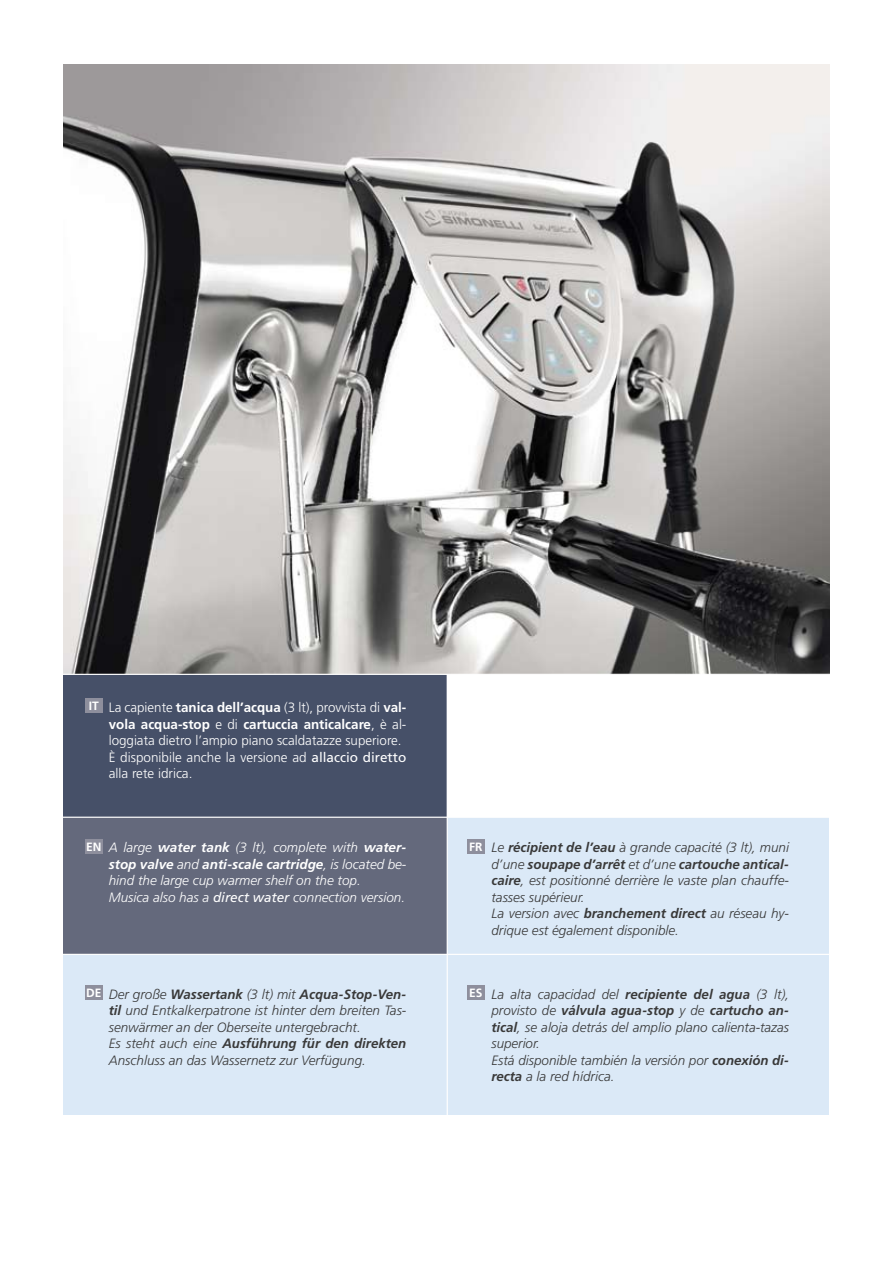
<style>
.page{position:relative;width:893px;height:1263px;background:#fff}
.page>*{position:absolute;margin:0;border:0;box-sizing:border-box;transform-origin:0 0}
.t1{font:italic 300 13.5px/16.5px "Frutiger";color:#393939}
.t2{font:300 13.5px/16.5px "Frutiger";color:#fff}
.t3{font:italic 300 13.5px/16.5px "Frutiger";color:#fff}
.t4{font:700 12px "Frutiger";color:#fff}
.s1{font-weight:700}
.s2{font-weight:400}
</style>
<div class="page">
<div style="left:64px;top:817px;width:765px;height:298px;background:#dbe9f7"></div>
<img style="left:64px;top:65px;width:765px;height:609px">
<div style="left:64px;top:674px;width:383px;height:143px;background:#465068"></div>
<div style="left:64px;top:817px;width:383px;height:138px;background:#64697c"></div>
<hr style="left:59px;top:674px;width:834px;height:1px;background:#fff">
<hr style="left:447px;top:674px;width:1px;height:546px;background:#fff">
<hr style="left:58px;top:954px;width:835px;height:1px;background:#fff">
<hr style="left:58px;top:817px;width:835px;height:1px;background:#fff">
<div style="left:85px;top:699px;width:18px;height:14px;background:#8e8f9d"></div>
<div style="left:85px;top:839px;width:18px;height:14px;background:#8e8f9d"></div>
<div style="left:467px;top:839px;width:18px;height:14px;background:#8e8f9d"></div>
<div style="left:85px;top:986px;width:18px;height:14px;background:#8e8f9d"></div>
<div style="left:467px;top:986px;width:18px;height:14px;background:#8e8f9d"></div>
<p class="t4" style="left:89px;top:699px;width:12px">IT</p>
<p class="t2" style="left:109px;top:699px;width:299px">La capiente <span class="s1">tanica dell’acqua</span> (3 lt), provvista di <span class="s1">val&shy;vola acqua-stop</span> e di <span class="s1">cartuccia anticalcare</span>, è al&shy;loggiata dietro l’ampio piano scaldatazze superiore.<br>È disponibile anche la versione ad <span class="s2">allaccio diretto </span>alla rete idrica.</p>
<p class="t3" style="left:109px;top:839px;width:299px">A large <span class="s1">water tank</span> (3 lt), complete with <span class="s1">water&shy;stop valve</span> and <span class="s1">anti-scale cartridge</span>, is located be&shy;hind the large cup warmer shelf on the top.<br>Musica also has a <span class="s2">direct water</span> connection version.</p>
<p class="t4" style="left:86px;top:840px;width:17px">EN</p>
<p class="t4" style="left:469px;top:840px;width:15px">FR</p>
<p class="t1" style="left:491px;top:839px;width:299px">Le <span class="s1">récipient de l’eau</span> à grande capacité (3 lt), muni d’une <span class="s1">soupape d’arrêt</span> et d’une <span class="s1">cartouche antical&shy;caire</span>, est positionné derrière le vaste plan chauffe&shy;tasses supérieur.<br>La version avec <span class="s1">branchement direct</span> au réseau hy&shy;drique est également disponible.</p>
<p class="t1" style="left:109px;top:986px;width:299px">Der große <span class="s1">Wassertank</span> (3 lt) mit <span class="s1">Acqua-Stop-Ven&shy;til</span> und Entkalkerpatrone ist hinter dem breiten Tas&shy;senwärmer an der Oberseite untergebracht.<br>Es steht auch eine <span class="s1">Ausführung für den direkten </span>Anschluss an das Wassernetz zur Verfügung.</p>
<p class="t4" style="left:86px;top:986px;width:17px">DE</p>
<p class="t4" style="left:469px;top:986px;width:15px">ES</p>
<p class="t1" style="left:491px;top:986px;width:299px">La alta capacidad del <span class="s1">recipiente del agua</span> (3 lt), provisto de <span class="s1">válvula agua-stop</span> y de <span class="s1">cartucho an&shy;tical</span>, se aloja detrás del amplio plano calienta-tazas superior.<br>Está disponible también la versión por <span class="s1">conexión di&shy;recta</span> a la red hídrica.</p>
</div>
